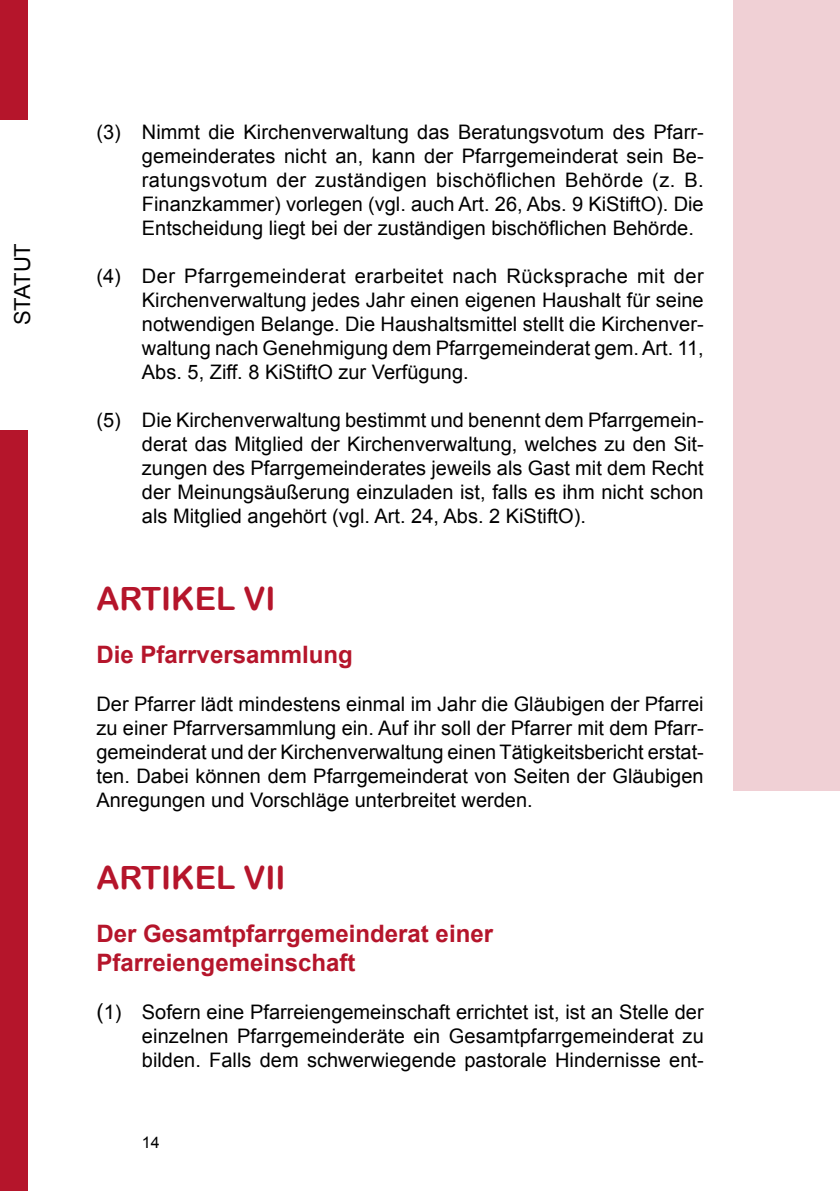
<style>
.page{position:relative;width:840px;height:1191px;background:#fff}
.page>*{position:absolute;margin:0;border:0;box-sizing:border-box;transform-origin:0 0}
.t1{font:32px "Arial Rounded MT Bold";color:#b5152b}
.t2{font:700 24px/28.8px "Arial";color:#b5152b}
.t3{font:22px "Arial";color:#000}
.t4{font:20px/24px "Arial";color:#000;text-align:justify}
.t5{font:16px "Arial";color:#000}
.s1{font-size:22px}
</style>
<div class="page">
<div style="left:0;top:0;width:27px;height:1191px;background:#b5152b"></div>
<div style="left:0;top:120px;width:51px;height:310px;background:#fff"></div>
<div style="left:732px;top:0;width:107px;height:790px;background:#f0d0d5"></div>
<p class="t3" style="left:8px;top:325px;width:83px;rotate:-90deg">STATUT</p>
<p class="t4" style="left:142px;top:120px;width:563px;text-indent:-45px">(3) N immt die Kirchenverwaltung das Beratungsvotum des Pfarr&shy;gemeinderates nicht an, kann der Pfarrgemeinderat sein Be&shy;ratungsvotum der zuständigen bischöflichen Behörde (z. B.<br>Finanzkammer) vorlegen (vgl. auch Art. 26, Abs. 9 KiStiftO). Die Entscheidung liegt bei der zuständigen bischöflichen Behörde.</p>
<p class="t4" style="left:142px;top:264px;width:563px;text-indent:-45px">(4) Der Pfarrgemeinderat erarbeitet nach Rücksprache mit der Kirchenverwaltung jedes Jahr einen eigenen Haushalt für seine notwendigen Belange. Die Haushaltsmittel stellt die Kirchenver&shy;waltung nach Genehmigung dem Pfarrgemeinderat gem. Art. 11, Abs. 5, Ziff. 8 KiStiftO zur Verfügung.</p>
<p class="t4" style="left:142px;top:408px;width:563px;text-indent:-45px">(5) Die Kirchenverwaltung bestimmt und benennt dem Pfarrgemein&shy;derat das Mitglied der Kirchenverwaltung, welches zu den Sit&shy;zungen des Pfarrgemeinderates jeweils als Gast mit dem Recht der Meinungsäußerung einzuladen ist, falls es ihm nicht schon als Mitglied angehört (vgl. Art. 24, Abs. 2 KiStiftO).</p>
<h1 class="t1" style="left:96px;top:579px;width:180px">ARTIKEL VI</h1>
<p class="t2" style="left:96px;top:640px;width:258px">Die Pfarrversammlung</p>
<p class="t4" style="left:96px;top:692px;width:608px">Der Pfarrer lädt mindestens einmal im Jahr die Gläubigen der Pfarrei zu einer Pfarrversammlung ein. Auf ihr soll der Pfarrer mit dem Pfarr&shy;gemeinderat und der Kirchenverwaltung einen Tätigkeitsbericht erstat&shy;ten. Dabei können dem Pfarrgemeinderat von Seiten der Gläubigen Anregungen und Vorschläge unterbreitet werden.</p>
<h1 class="t1" style="left:96px;top:859px;width:190px">ARTIKEL VII</h1>
<p class="t2" style="left:96px;top:920px;width:398px">Der Gesamtpfarrgemeinderat einer<br>Pfarreiengemeinschaft</p>
<p class="t4" style="left:142px;top:1000px;width:563px;text-indent:-45px"><span class="s1">(</span>1) Sofern eine Pfarreiengemeinschaft errichtet ist, ist an Stelle der einzelnen Pfarrgemeinderäte ein Gesamtpfarrgemeinderat zu bilden. Falls dem schwerwiegende pastorale Hindernisse ent-</p>
<p class="t5" style="left:142px;top:1132px;width:19px">14</p>
</div>
